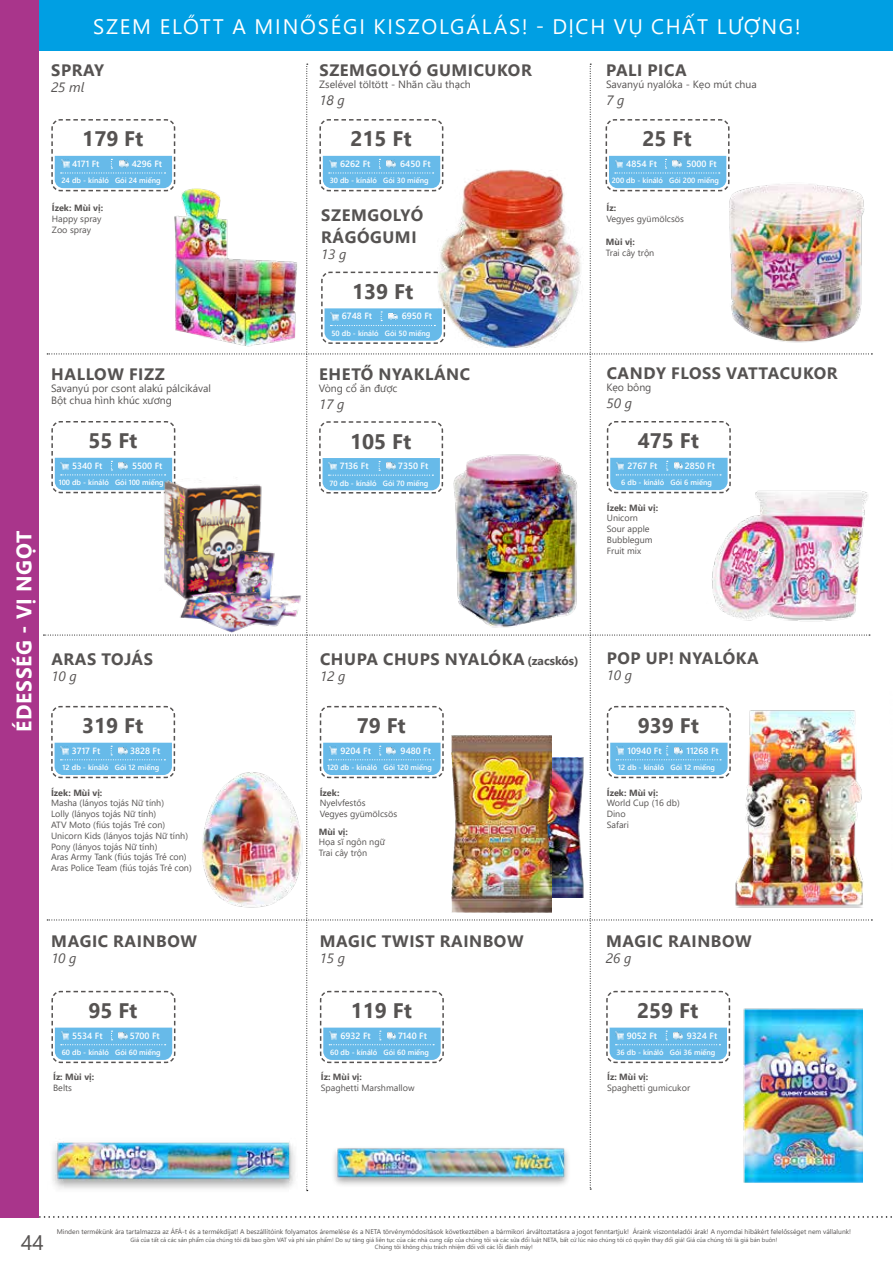
<style>
.page{position:relative;width:893px;height:1263px;background:#fff}
.page>*{position:absolute;margin:0;border:0;box-sizing:border-box;transform-origin:0 0}
.t1{font:700 21px "Segoe UI";color:#565352}
.t2{font:21px "Segoe UI";letter-spacing:.085em;color:#fff}
.t3{font:700 21px "Segoe UI";letter-spacing:.035em;color:#fff}
.t4{font:21px "Segoe UI";color:#565352}
.t5{font:700 16.5px/21.6px "Segoe UI";letter-spacing:.035em;color:#565352}
.t6{font:italic 13.5px "Segoe UI";color:#565352}
.t7{font:10.5px/12px "Segoe UI";color:#565352}
.t8{font:9px/10.8px "Segoe UI";color:#565352}
.t9{font:600 9px "Segoe UI";color:#fff}
.t10{font:700 9px "Segoe UI";color:#565352}
.t11{font:600 7.5px "Segoe UI";color:#fff}
.t12{font:6.75px "Segoe UI";color:#565352}
.t13{font:6px "Segoe UI";color:#565352}
.s1{font-size:12px}
</style>
<div class="page">
<div style="left:0;top:0;width:893px;height:50px;background:#009fe3"></div>
<svg style="left:0;top:1216px;width:892px;height:2px"></svg>
<div style="left:0;top:0;width:38px;height:1217px;background:#a9358b"></div>
<img style="left:43px;top:64px;width:829px;height:1127px">
<img style="left:739px;top:1002px;width:124px;height:216px">
<img style="left:698px;top:473px;width:174px;height:157px">
<h1 class="t2" style="left:93px;top:7px;width:709px">SZEM ELŐTT A MINŐSÉGI KISZOLGÁLÁS! - DỊCH VỤ CHẤT LƯỢNG!</h1>
<h2 class="t5" style="left:51px;top:58px;width:54px">SPRAY</h2>
<h3 class="t6" style="left:51px;top:74px;width:35px">25 ml</h3>
<h1 class="t1" style="left:82px;top:119px;width:63px">179 Ft</h1>
<p class="t9" style="left:72px;top:155px;width:29px">4171 Ft</p>
<p class="t9" style="left:132px;top:155px;width:32px">4296 Ft</p>
<p class="t11" style="left:61px;top:174px;width:101px">24 db - kínáló Gói 24 miếng</p>
<p class="t10" style="left:52px;top:199px;width:53px">Ízek: Mùi vị:</p>
<p class="t8" style="left:52px;top:212px;width:51px">Happy spray<br>Zoo spray</p>
<h2 class="t5" style="left:51px;top:362px;width:115px">HALLOW FIZZ</h2>
<p class="t7" style="left:51px;top:381px;width:162px">Savanyú por csont alakú pálcikával<br>Bột chua hình khúc xương</p>
<h1 class="t1" style="left:88px;top:421px;width:51px">55 Ft</h1>
<p class="t9" style="left:72px;top:457px;width:32px">5340 Ft</p>
<p class="t9" style="left:132px;top:457px;width:32px">5500 Ft</p>
<p class="t11" style="left:59px;top:476px;width:107px">100 db - kínáló Gói 100 miếng</p>
<h1 class="t3" style="left:4px;top:732px;width:203px;rotate:-90deg">ÉDESSÉG - VỊ NGỌT</h1>
<h2 class="t5" style="left:51px;top:647px;width:103px">ARAS TOJÁS</h2>
<h3 class="t6" style="left:51px;top:663px;width:27px">10 g</h3>
<h1 class="t1" style="left:82px;top:706px;width:63px">319 Ft</h1>
<p class="t9" style="left:72px;top:742px;width:30px">3717 Ft</p>
<p class="t9" style="left:130px;top:742px;width:32px">3828 Ft</p>
<p class="t11" style="left:63px;top:760px;width:98px">12 db - kínáló Gói 12 miếng</p>
<p class="t10" style="left:51px;top:784px;width:53px">Ízek: Mùi vị:</p>
<p class="t8" style="left:51px;top:797px;width:142px">Masha (lányos tojás Nữ tính)<br>Lolly (lányos tojás Nữ tính)<br>ATV Moto (fiús tojás Trẻ con)<br>Unicorn Kids (lányos tojás Nữ tính)<br>Pony (lányos tojás Nữ tính)<br>Aras Army Tank (fiús tojás Trẻ con)<br>Aras Police Team (fiús tojás Trẻ con)</p>
<h2 class="t5" style="left:51px;top:929px;width:147px">MAGIC RAINBOW</h2>
<h3 class="t6" style="left:51px;top:946px;width:27px">10 g</h3>
<h1 class="t1" style="left:88px;top:991px;width:51px">95 Ft</h1>
<p class="t9" style="left:72px;top:1027px;width:32px">5534 Ft</p>
<p class="t9" style="left:130px;top:1027px;width:32px">5700 Ft</p>
<p class="t11" style="left:62px;top:1045px;width:101px">60 db - kínáló Gói 60 miếng</p>
<p class="t10" style="left:53px;top:1069px;width:43px">Íz: Mùi vị:</p>
<p class="t8" style="left:53px;top:1082px;width:20px">Belts</p>
<h2 class="t5" style="left:320px;top:58px;width:214px">SZEMGOLYÓ GUMICUKOR</h2>
<p class="t7" style="left:319px;top:78px;width:153px">Zselével töltött - Nhãn cầu thạch</p>
<h3 class="t6" style="left:319px;top:87px;width:27px">18 g</h3>
<h1 class="t1" style="left:350px;top:119px;width:63px">215 Ft</h1>
<p class="t9" style="left:340px;top:155px;width:32px">6262 Ft</p>
<p class="t9" style="left:400px;top:155px;width:32px">6450 Ft</p>
<p class="t11" style="left:330px;top:174px;width:100px">30 db - kínáló Gói 30 miếng</p>
<h2 class="t5" style="left:321px;top:203px;width:104px">SZEMGOLYÓ<br>RÁGÓGUMI</h2>
<h3 class="t6" style="left:321px;top:241px;width:27px">13 g</h3>
<h1 class="t1" style="left:352px;top:272px;width:63px">139 Ft</h1>
<p class="t9" style="left:342px;top:308px;width:32px">6748 Ft</p>
<p class="t9" style="left:402px;top:308px;width:32px">6950 Ft</p>
<p class="t11" style="left:331px;top:326px;width:100px">50 db - kínáló Gói 50 miếng</p>
<h2 class="t5" style="left:319px;top:362px;width:152px">EHETŐ NYAKLÁNC</h2>
<p class="t7" style="left:319px;top:382px;width:80px">Vòng cổ ăn được</p>
<h3 class="t6" style="left:319px;top:391px;width:27px">17 g</h3>
<h1 class="t1" style="left:350px;top:421px;width:63px">105 Ft</h1>
<p class="t9" style="left:340px;top:457px;width:30px">7136 Ft</p>
<p class="t9" style="left:398px;top:457px;width:32px">7350 Ft</p>
<p class="t11" style="left:330px;top:476px;width:100px">70 db - kínáló Gói 70 miếng</p>
<h2 class="t5" style="left:606px;top:58px;width:82px">PALI PICA</h2>
<p class="t7" style="left:606px;top:78px;width:152px">Savanyú nyalóka - Kẹo mút chua</p>
<h3 class="t6" style="left:606px;top:87px;width:20px">7 g</h3>
<h1 class="t1" style="left:643px;top:119px;width:51px">25 Ft</h1>
<p class="t9" style="left:626px;top:155px;width:32px">4854 Ft</p>
<p class="t9" style="left:687px;top:155px;width:32px">5000 Ft</p>
<p class="t11" style="left:612px;top:174px;width:109px">200 db - kínáló Gói 200 miếng</p>
<p class="t10" style="left:607px;top:199px;width:11px">Íz:</p>
<p class="t8" style="left:607px;top:212px;width:79px">Vegyes gyümölcsös</p>
<p class="t10" style="left:606px;top:233px;width:30px">Mùi vị:</p>
<p class="t8" style="left:606px;top:246px;width:50px">Trai cây trộ n</p>
<h2 class="t5" style="left:607px;top:361px;width:233px">CANDY FLOSS VATTACUKOR</h2>
<p class="t7" style="left:606px;top:381px;width:47px">Kẹo bông</p>
<h3 class="t6" style="left:606px;top:390px;width:27px">50 g</h3>
<h1 class="t1" style="left:638px;top:421px;width:63px">475 Ft</h1>
<p class="t9" style="left:628px;top:457px;width:31px">2767 Ft</p>
<p class="t9" style="left:685px;top:457px;width:32px">2850 Ft</p>
<p class="t11" style="left:621px;top:476px;width:92px">6 db - kínáló Gói 6 miếng</p>
<p class="t10" style="left:607px;top:499px;width:53px">Ízek: Mùi vị:</p>
<p class="t8" style="left:607px;top:512px;width:47px">Unicorn<br>Sour apple<br>Bubblegum<br>Fruit mix</p>
<h2 class="t5" style="left:320px;top:647px;width:260px">CHUPA CHUPS NYALÓKA <span class="s1">(zacskós)</span></h2>
<h3 class="t6" style="left:320px;top:663px;width:27px">12 g</h3>
<h1 class="t1" style="left:357px;top:706px;width:51px">79 Ft</h1>
<p class="t9" style="left:340px;top:742px;width:32px">9204 Ft</p>
<p class="t9" style="left:401px;top:742px;width:32px">9480 Ft</p>
<p class="t11" style="left:327px;top:760px;width:106px">120 db - kínáló Gói 120 miếng</p>
<p class="t10" style="left:320px;top:784px;width:21px">Ízek:</p>
<p class="t8" style="left:320px;top:797px;width:79px">Nyelvfestős<br>Vegyes gyümölcsös</p>
<p class="t10" style="left:319px;top:823px;width:30px">Mùi vị:</p>
<p class="t8" style="left:319px;top:836px;width:68px">Họa sĩ ngôn ngữ<br>Trai cây trộ n</p>
<h2 class="t5" style="left:607px;top:646px;width:153px">POP UP! NYALÓKA</h2>
<h3 class="t6" style="left:606px;top:663px;width:27px">10 g</h3>
<h1 class="t1" style="left:638px;top:706px;width:63px">939 Ft</h1>
<p class="t9" style="left:628px;top:742px;width:36px">10940 Ft</p>
<p class="t9" style="left:686px;top:742px;width:34px">11268 Ft</p>
<p class="t11" style="left:618px;top:760px;width:98px">12 db - kínáló Gói 12 miếng</p>
<p class="t10" style="left:607px;top:784px;width:53px">Ízek: Mùi vị:</p>
<p class="t8" style="left:607px;top:797px;width:75px">World Cup (16 db)<br>Dino<br>Safari</p>
<h2 class="t5" style="left:320px;top:929px;width:205px">MAGIC TWIST RAINBOW</h2>
<h3 class="t6" style="left:319px;top:946px;width:27px">15 g</h3>
<h1 class="t1" style="left:351px;top:991px;width:63px">119 Ft</h1>
<p class="t9" style="left:341px;top:1027px;width:32px">6932 Ft</p>
<p class="t9" style="left:398px;top:1027px;width:30px">7140 Ft</p>
<p class="t11" style="left:330px;top:1045px;width:101px">60 db - kínáló Gói 60 miếng</p>
<p class="t10" style="left:321px;top:1069px;width:43px">Íz: Mùi vị:</p>
<p class="t8" style="left:321px;top:1082px;width:95px">Spaghetti Marshmallow</p>
<h2 class="t5" style="left:606px;top:929px;width:147px">MAGIC RAINBOW</h2>
<h3 class="t6" style="left:606px;top:946px;width:27px">26 g</h3>
<h1 class="t1" style="left:637px;top:991px;width:63px">259 Ft</h1>
<p class="t9" style="left:627px;top:1027px;width:32px">9052 Ft</p>
<p class="t9" style="left:687px;top:1027px;width:32px">9324 Ft</p>
<p class="t11" style="left:616px;top:1045px;width:101px">36 db - kínáló Gói 36 miếng</p>
<p class="t10" style="left:607px;top:1069px;width:43px">Íz: Mùi vị:</p>
<p class="t8" style="left:607px;top:1082px;width:84px">Spaghetti gumicukor</p>
<p class="t12" style="left:57px;top:1226px;width:796px">Minden termékünk ára tartalmazza az ÁFÁ-t és a termékdíjat! A beszállítóink folyamatos áremelése és a NETA törvénymódosítások következtében a bármikori árváltoztatásra a jogot fenntartjuk! Áraink viszonteladói árak! A nyomdai hibákért felelősséget nem vállalunk!</p>
<p class="t13" style="left:131px;top:1234px;width:648px">Giá của tất cả các sản phẩm của chúng tôi đã bao gồm VAT và phí sản phẩm! Do sự tăng giá liên tục của các nhà cung cấp của chúng tôi và các sửa đổi luật NETA, bất cứ lúc nào chúng tôi có quyền thay đổi giá! Giá của chúng tôi là giá bán buôn!</p>
<h1 class="t4" style="left:21px;top:1222px;width:24px">44</h1>
<p class="t13" style="left:375px;top:1241px;width:159px">Chúng tôi không chịu trách nhiệm đối với các lỗi đánh máy!</p>
</div>
